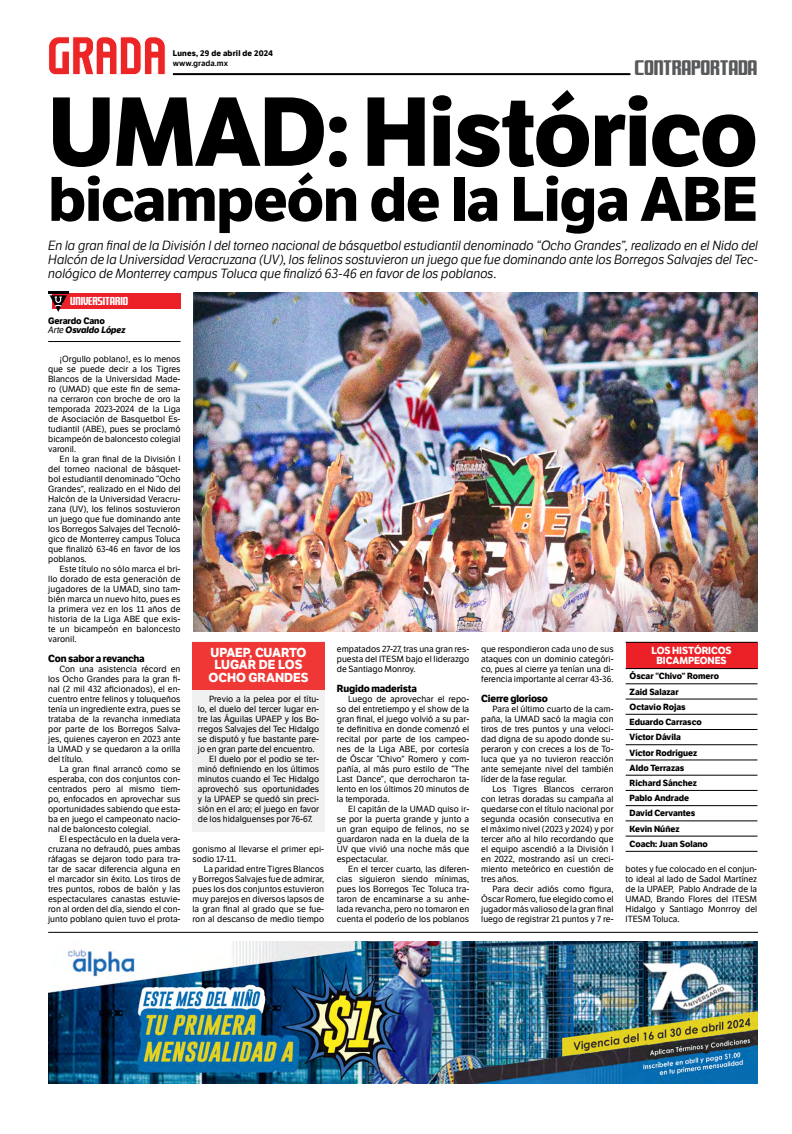
<style>
.page{position:relative;width:792px;height:1134px;background:#fff}
.page>*{position:absolute;margin:0;border:0;box-sizing:border-box;transform-origin:0 0}
.Cabeza_Principal{font:700 95px "LFT Etica";letter-spacing:-.015em;color:#000}
.Cabeza_Principal-2{font:700 61px "LFT Etica";letter-spacing:-.015em;color:#000}
.t1{font:22px "Fontana";letter-spacing:-.005em;color:#58595b}
.Sumario{font:italic 13px/14px "LFT Etica";letter-spacing:-.005em;color:#000;text-align:justify}
.TEXTO{font:700 12.7px "LFT Etica";color:#fff}
.Balazo{font:12px "Fontana";color:#fff}
.Subtítulos{font:700 10px "LFT Etica";letter-spacing:-.015em;color:#000}
.Subtítulos-2{font:700 10px/10px "LFT Etica";letter-spacing:-.01em;color:#fff;text-align:center}
.NOMBRE__articulo{font:italic 700 9px "LFT Etica";letter-spacing:-.01em;color:#000}
.NOMBRE__articulo-2{font:700 9px "LFT Etica";letter-spacing:-.01em;color:#000}
.TEXTO-2{font:8.7px/10px "LFT Etica";color:#000;text-align:justify}
.TEXTO-3{font:700 8.7px "LFT Etica";color:#000}
.t2{font:700 8px "LFT Etica";letter-spacing:.025em;color:#000}
.t3{font:600 8px "LFT Etica";color:#000}
.s1{font-weight:400}
</style>
<div class="page">
<hr style="left:173px;top:73px;width:457px;height:2px;background:#000">
<svg style="left:48px;top:36px;width:118px;height:39px"></svg>
<img style="left:48px;top:942px;width:710px;height:141px">
<hr style="left:48px;top:932px;width:710px;height:1px;background:#000">
<div style="left:52px;top:294px;width:129px;height:15px;background:#ec2027"></div>
<hr style="left:48px;top:292px;width:20px;height:2px;background:#000">
<svg style="left:50px;top:295px;width:17px;height:17px"></svg>
<hr style="left:48px;top:341px;width:133px;height:1px;background:#000">
<img style="left:193px;top:292px;width:564px;height:340px">
<div style="left:193px;top:642px;width:132px;height:190px;background:#f1f1f2"></div>
<div style="left:193px;top:642px;width:132px;height:47px;background:#ef3836"></div>
<div style="left:626px;top:642px;width:131px;height:27px;background:#ec2027"></div>
<hr style="left:626px;top:642px;width:131px;height:1px;background:#000">
<hr style="left:626px;top:668px;width:131px;height:1px;background:#000">
<hr style="left:626px;top:683px;width:131px;height:1px;background:#000">
<hr style="left:626px;top:698px;width:131px;height:1px;background:#000">
<hr style="left:626px;top:714px;width:131px;height:1px;background:#000">
<hr style="left:626px;top:729px;width:131px;height:1px;background:#000">
<hr style="left:626px;top:744px;width:131px;height:1px;background:#000">
<hr style="left:626px;top:759px;width:131px;height:1px;background:#000">
<hr style="left:626px;top:775px;width:131px;height:1px;background:#000">
<hr style="left:626px;top:790px;width:131px;height:1px;background:#000">
<hr style="left:626px;top:805px;width:131px;height:1px;background:#000">
<hr style="left:626px;top:820px;width:131px;height:1px;background:#000">
<hr style="left:626px;top:836px;width:131px;height:1px;background:#000">
<hr style="left:626px;top:851px;width:131px;height:1px;background:#000">
<p class="t2" style="left:173px;top:48px;width:102px">Lunes, 29 de abril de 2024</p>
<p class="t3" style="left:173px;top:58px;width:57px">www.grada.mx</p>
<h3 class="t1" style="left:635px;top:54px;width:124px">CONTRAPORTADA</h3>
<p class="Cabeza_Principal" style="left:48px;top:74px;width:711px">UMAD: Histórico</p>
<p class="Cabeza_Principal-2" style="left:49px;top:162px;width:711px">bicampeón de la Liga ABE</p>
<p class="Sumario" style="left:48px;top:238px;width:711px">En la gran final de la División I del torneo nacional de básquetbol estudiantil denominado “Ocho Grandes”, realizado en el Nido del Halcón de la Universidad Veracruzana (UV), los felinos sostuvieron un juego que fue dominando ante los Borregos Salvajes del Tec&shy;nológico de Monterrey campus Toluca que finalizó 63-46 en favor de los poblanos.</p>
<p class="Balazo" style="left:70px;top:294px;width:59px">UNIVERSITARIO</p>
<p class="NOMBRE__articulo-2" style="left:48px;top:315px;width:58px">Gerardo Cano</p>
<p class="NOMBRE__articulo" style="left:48px;top:324px;width:79px"><span class="s1">Arte</span> Osvaldo López</p>
<p class="TEXTO-2" style="left:48px;top:354px;width:134px;text-indent:11px">¡Orgullo poblano!, es lo menos que se puede decir a los Tigres Blancos de la Universidad Made&shy;ro (UMAD) que este fin de sema&shy;na cerraron con broche de oro la temporada 2023-2024 de la Liga de Asociación de Basquetbol Es&shy;tudiantil (ABE), pues se proclamó bicampeón de baloncesto colegial varonil.</p>
<p class="TEXTO-2" style="left:48px;top:454px;width:134px;text-indent:11px">En la gran final de la División I del torneo nacional de básquet&shy;bol estudiantil denominado “Ocho Grandes”, realizado en el Nido del Halcón de la Universidad Veracru&shy;zana (UV), los felinos sostuvieron un juego que fue dominando ante los Borregos Salvajes del Tecnoló&shy;gico de Monterrey campus Toluca que finalizó 63-46 en favor de los poblanos.</p>
<p class="TEXTO-2" style="left:48px;top:564px;width:134px;text-indent:11px">Este título no sólo marca el bri&shy;llo dorado de esta generación de jugadores de la UMAD, sino tam&shy;bién marca un nuevo hito, pues es la primera vez en los 11 años de historia de la Liga ABE que exis&shy;te un bicampeón en baloncesto varonil.</p>
<p class="Subtítulos" style="left:48px;top:652px;width:98px">Con sabor a revancha</p>
<p class="TEXTO-2" style="left:48px;top:664px;width:134px;text-indent:11px">Con una asistencia récord en los Ocho Grandes para la gran fi&shy;nal (2 mil 432 aficionados), el en&shy;cuentro entre felinos y toluqueños tenía un ingrediente extra, pues se trataba de la revancha inmediata por parte de los Borregos Salva&shy;jes, quienes cayeron en 2023 ante la UMAD y se quedaron a la orilla del título.</p>
<p class="TEXTO-2" style="left:48px;top:764px;width:134px;text-indent:11px">La gran final arrancó como se esperaba, con dos conjuntos con&shy;centrados pero al mismo tiem&shy;po, enfocados en aprovechar sus oportunidades sabiendo que esta&shy;ba en juego el campeonato nacio&shy;nal de baloncesto colegial.</p>
<p class="TEXTO-2" style="left:48px;top:834px;width:134px;text-indent:11px">El espectáculo en la duela vera&shy;cruzana no defraudó, pues ambas ráfagas se dejaron todo para tra&shy;tar de sacar diferencia alguna en el marcador sin éxito. Los tiros de tres puntos, robos de balón y las espectaculares canastas estuvie&shy;ron al orden del día, siendo el con&shy;junto poblano quien tuvo el prota-</p>
<p class="TEXTO-2" style="left:193px;top:844px;width:133px">gonismo al llevarse el primer epi&shy;sodio 17-11.</p>
<p class="TEXTO" style="left:211px;top:644px;width:97px">UPAEP, CUARTO</p>
<p class="TEXTO" style="left:214px;top:657px;width:90px">LUGAR DE LOS</p>
<p class="TEXTO" style="left:208px;top:670px;width:102px">OCHO GRANDES</p>
<p class="TEXTO-2" style="left:198px;top:694px;width:123px;text-indent:11px">Previo a la pelea por el títu&shy;lo, el duelo del tercer lugar en&shy;tre las Águilas UPAEP y los Bo&shy;rregos Salvajes del Tec Hidalgo se disputó y fue bastante pare&shy;jo en gran parte del encuentro.</p>
<p class="TEXTO-2" style="left:198px;top:754px;width:123px;text-indent:11px">El duelo por el podio se ter&shy;minó definiendo en los últimos minutos cuando el Tec Hidalgo aprovechó sus oportunidades y la UPAEP se quedó sin preci&shy;sión en el aro; el juego en favor de los hidalguenses por 76-67.</p>
<p class="TEXTO-2" style="left:193px;top:864px;width:133px;text-indent:11px">La paridad entre Tigres Blancos y Borregos Salvajes fue de admirar, pues los dos conjuntos estuvieron muy parejos en diversos lapsos de la gran final al grado que se fue&shy;ron al descanso de medio tiempo</p>
<p class="TEXTO-2" style="left:337px;top:644px;width:134px">empatados 27-27, tras una gran res&shy;puesta del ITESM bajo el liderazgo de Santiago Monroy.</p>
<p class="Subtítulos" style="left:337px;top:682px;width:81px">Rugido maderista</p>
<p class="TEXTO-2" style="left:337px;top:694px;width:134px;text-indent:11px">Luego de aprovechar el repo&shy;so del entretiempo y el show de la gran final, el juego volvió a su par&shy;te definitiva en donde comenzó el recital por parte de los campeo&shy;nes de la Liga ABE, por cortesía de Óscar “Chivo” Romero y com&shy;pañía, al más puro estilo de “The Last Dance”, que derrocharon ta&shy;lento en los últimos 20 minutos de la temporada.</p>
<p class="TEXTO-2" style="left:337px;top:804px;width:134px;text-indent:11px">El capitán de la UMAD quiso ir&shy;se por la puerta grande y junto a un gran equipo de felinos, no se guardaron nada en la duela de la UV que vivió una noche más que espectacular.</p>
<p class="TEXTO-2" style="left:337px;top:864px;width:134px;text-indent:11px">En el tercer cuarto, las diferen&shy;cias siguieron siendo mínimas, pues los Borregos Tec Toluca tra&shy;taron de encaminarse a su anhe&shy;lada revancha, pero no tomaron en cuenta el poderío de los poblanos</p>
<p class="TEXTO-2" style="left:481px;top:644px;width:134px">que respondieron cada uno de sus ataques con un dominio categóri&shy;co, pues al cierre ya tenían una di&shy;ferencia importante al cerrar 43-36.</p>
<p class="Subtítulos" style="left:481px;top:692px;width:68px">Cierre glorioso</p>
<p class="TEXTO-2" style="left:481px;top:704px;width:134px;text-indent:11px">Para el último cuarto de la cam&shy;paña, la UMAD sacó la magia con tiros de tres puntos y una veloci&shy;dad digna de su apodo donde su&shy;peraron y con creces a los de To&shy;luca que ya no tuvieron reacción ante semejante nivel del también líder de la fase regular.</p>
<p class="TEXTO-2" style="left:481px;top:784px;width:134px;text-indent:11px">Los Tigres Blancos cerraron con letras doradas su campaña al quedarse con el título nacional por segunda ocasión consecutiva en el máximo nivel (2023 y 2024) y por tercer año al hilo recordando que el equipo ascendió a la División I en 2022, mostrando así un creci&shy;miento meteórico en cuestión de tres años.</p>
<p class="TEXTO-2" style="left:481px;top:884px;width:134px;text-indent:11px">Para decir adiós como figura, Óscar Romero, fue elegido como el jugador más valioso de la gran final luego de registrar 21 puntos y 7 re-</p>
<p class="Subtítulos-2" style="left:652px;top:646px;width:81px">LOS HISTÓRICOS<br>BICAMPEONES</p>
<p class="TEXTO-3" style="left:630px;top:671px;width:91px">Óscar “Chivo” Romero</p>
<p class="TEXTO-3" style="left:630px;top:686px;width:50px">Zaid Salazar</p>
<p class="TEXTO-3" style="left:630px;top:701px;width:58px">Octavio Rojas</p>
<p class="TEXTO-3" style="left:630px;top:717px;width:74px">Eduardo Carrasco</p>
<p class="TEXTO-3" style="left:630px;top:732px;width:53px">Víctor Dávila</p>
<p class="TEXTO-3" style="left:630px;top:747px;width:69px">Víctor Rodríguez</p>
<p class="TEXTO-3" style="left:630px;top:762px;width:56px">Aldo Terrazas</p>
<p class="TEXTO-3" style="left:630px;top:777px;width:69px">Richard Sánchez</p>
<p class="TEXTO-3" style="left:630px;top:793px;width:61px">Pablo Andrade</p>
<p class="TEXTO-3" style="left:630px;top:808px;width:67px">David Cervantes</p>
<p class="TEXTO-3" style="left:630px;top:823px;width:51px">Kevin Núñez</p>
<p class="TEXTO-3" style="left:630px;top:838px;width:80px">Coach: Juan Solano</p>
<p class="TEXTO-2" style="left:626px;top:864px;width:133px">botes y fue colocado en el conjun&shy;to ideal al lado de Sadol Martínez de la UPAEP, Pablo Andrade de la UMAD, Brando Flores del ITESM Hidalgo y Santiago Monrroy del ITESM Toluca.</p>
</div>
